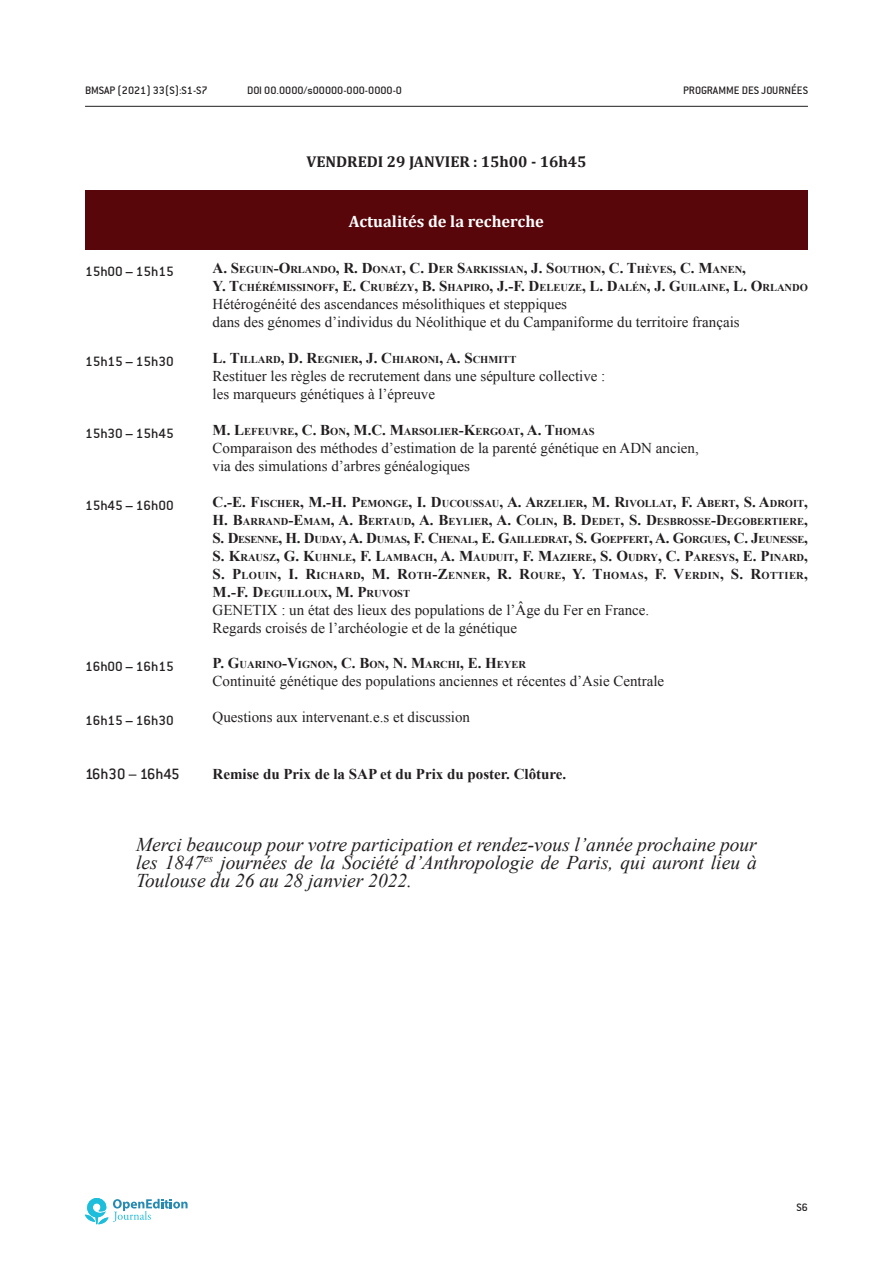
<style>
.page{position:relative;width:893px;height:1263px;background:#fff}
.page>*{position:absolute;margin:0;border:0;box-sizing:border-box;transform-origin:0 0}
.t1{font:italic 19.5px/18px "Times New Roman";color:#231f20;text-align:justify}
.BMSAP_-_Titre_1{font:700 16.5px "Cambria";color:#fff}
.t2{font:500 16.5px "Conduit ITC";color:#231f20}
.BMSAP_-_Titre_1-2{font:700 15.75px "Cambria";color:#231f20}
.t3{font:15px "Times New Roman";color:#231f20}
.t4{font:15px "Conduit ITC";color:#231f20}
.t5{font:700 15px "Times New Roman";color:#231f20}
.t6{font:12px "Conduit ITC";color:#231f20}
.t7{font:700 10.5px/18px "Times New Roman";color:#231f20;text-align:justify}
.s1{font-size:15px}
</style>
<div class="page">
<hr style="left:85px;top:106px;width:723px;height:1px;background:#231f20">
<svg style="left:85px;top:1198px;width:103px;height:26px"></svg>
<div style="left:85px;top:191px;width:723px;height:59px;background:#59060a"></div>
<p class="t6" style="left:85px;top:83px;width:124px">BMSAP (2021) 33(S):S1-S7</p>
<p class="t6" style="left:247px;top:83px;width:156px">DOI 00.0000/s00000-000-0000-0</p>
<p class="BMSAP_-_Titre_1-2" style="left:306px;top:150px;width:282px">VENDREDI 29 JANVIER : 15h00 - 16h45</p>
<p class="BMSAP_-_Titre_1" style="left:349px;top:209px;width:196px">Actualités de la recherche</p>
<p class="t6" style="left:683px;top:83px;width:126px">PROGRAMME DES JOURNÉES</p>
<p class="t4" style="left:85px;top:263px;width:90px">15h00 – 15h15</p>
<p class="t7" style="left:213px;top:260px;width:535px"><span class="s1">A. S</span>EGUIN<span class="s1">-O</span>RLANDO<span class="s1">, R. D</span>ONAT<span class="s1">, C. D</span>ER <span class="s1">S</span>ARKISSIAN<span class="s1">, J. S</span>OUTHON<span class="s1">, C. T</span>HÈVES<span class="s1">, C. M</span>ANEN<span class="s1">,</span></p>
<p class="t7" style="left:213px;top:278px;width:597px"><span class="s1">Y. T</span>CHÉRÉMISSINOFF<span class="s1">, E. C</span>RUBÉZY<span class="s1">, B. S</span>HAPIRO<span class="s1">, J.-F. D</span>ELEUZE<span class="s1">, L. D</span>ALÉN<span class="s1">, J. G</span>UILAINE<span class="s1">, L. O</span>RLANDO</p>
<p class="t3" style="left:213px;top:294px;width:356px">Hétérogénéité des ascendances mésolithiques et steppiques</p>
<p class="t3" style="left:213px;top:312px;width:529px">dans des génomes d’individus du Néolithique et du Campaniforme du territoire français</p>
<p class="t4" style="left:85px;top:352px;width:90px">15h15 – 15h30</p>
<p class="t7" style="left:213px;top:350px;width:305px"><span class="s1">L. T</span>ILLARD<span class="s1">, D. R</span>EGNIER<span class="s1">, J. C</span>HIARONI<span class="s1">, A. S</span>CHMITT</p>
<p class="t3" style="left:213px;top:366px;width:394px">Restituer les règles de recrutement dans une sépulture collective :</p>
<p class="t3" style="left:213px;top:384px;width:224px">les marqueurs génétiques à l’épreuve</p>
<p class="t4" style="left:85px;top:424px;width:90px">15h30 – 15h45</p>
<p class="t7" style="left:213px;top:422px;width:382px"><span class="s1">M. L</span>EFEUVRE<span class="s1">, C. B</span>ON<span class="s1">, M.C. M</span>ARSOLIER<span class="s1">-K</span>ERGOAT<span class="s1">, A. T</span>HOMAS</p>
<p class="t3" style="left:213px;top:438px;width:488px">Comparaison des méthodes d’estimation de la parenté génétique en ADN ancien,</p>
<p class="t3" style="left:213px;top:456px;width:259px">via des simulations d’arbres généalogiques</p>
<p class="t4" style="left:85px;top:496px;width:90px">15h45 – 16h00</p>
<p class="t7" style="left:213px;top:494px;width:597px"><span class="s1">C.-E. F</span>ISCHER<span class="s1">, M.-H. P</span>EMONGE<span class="s1">, I. D</span>UCOUSSAU<span class="s1">, A. A</span>RZELIER<span class="s1">, M. R</span>IVOLLAT<span class="s1">, F. A</span>BERT<span class="s1">, S. A</span>DROIT<span class="s1">, H. B</span>ARRAND<span class="s1">-E</span>MAM<span class="s1">, A. B</span>ERTAUD<span class="s1">, A. B</span>EYLIER<span class="s1">, A. C</span>OLIN<span class="s1">, B. D</span>EDET<span class="s1">, S. D</span>ESBROSSE<span class="s1">-D</span>EGOBERTIERE<span class="s1">, S. D</span>ESENNE<span class="s1">, H. D</span>UDAY<span class="s1">, A. D</span>UMAS<span class="s1">, F. C</span>HENAL<span class="s1">, E. G</span>AILLEDRAT<span class="s1">, S. G</span>OEPFERT<span class="s1">, A. G</span>ORGUES<span class="s1">, C. J</span>EUNESSE<span class="s1">, S. K</span>RAUSZ<span class="s1">, G. K</span>UHNLE<span class="s1">, F. L</span>AMBACH<span class="s1">, A. M</span>AUDUIT<span class="s1">, F. M</span>AZIERE<span class="s1">, S. O</span>UDRY<span class="s1">, C. P</span>ARESYS<span class="s1">, E. P</span>INARD<span class="s1">, S. P</span>LOUIN<span class="s1">, I. R</span>ICHARD<span class="s1">, M. R</span>OTH<span class="s1">-Z</span>ENNER<span class="s1">, R. R</span>OURE<span class="s1">, Y. T</span>HOMAS<span class="s1">, F. V</span>ERDIN<span class="s1">, S. R</span>OTTIER<span class="s1">, M.-F. D</span>EGUILLOUX<span class="s1">, M. P</span>RUVOST</p>
<p class="t3" style="left:213px;top:599px;width:438px">GENETIX : un état des lieux des populations de l’Âge du Fer en France.</p>
<p class="t3" style="left:213px;top:617px;width:306px">Regards croisés de l’archéologie et de la génétique</p>
<p class="t4" style="left:85px;top:658px;width:90px">16h00 – 16h15</p>
<p class="t7" style="left:213px;top:656px;width:315px"><span class="s1">P. G</span>UARINO<span class="s1">-V</span>IGNON<span class="s1">, C. B</span>ON<span class="s1">, N. M</span>ARCHI<span class="s1">, E. H</span>EYER</p>
<p class="t3" style="left:213px;top:671px;width:453px">Continuité génétique des populations anciennes et récentes d’Asie Centrale</p>
<p class="t4" style="left:85px;top:712px;width:90px">16h15 – 16h30</p>
<p class="t3" style="left:213px;top:707px;width:259px">Questions aux intervenant.e.s et discussion</p>
<p class="t2" style="left:85px;top:764px;width:96px">16h30 – 16h45</p>
<p class="t5" style="left:213px;top:763px;width:355px">Remise du Prix de la SAP et du Prix du poster. Clôture.</p>
<p class="t1" style="left:136px;top:835px;width:622px">Merci beaucoup pour votre participation et rendez-vous l’année prochaine pour les 1847<sup>es</sup> journées de la Société d’Anthropologie de Paris, qui auront lieu à Toulouse du 26 au 28 janvier 2022.</p>
<p class="t6" style="left:796px;top:1200px;width:13px">S6</p>
</div>
